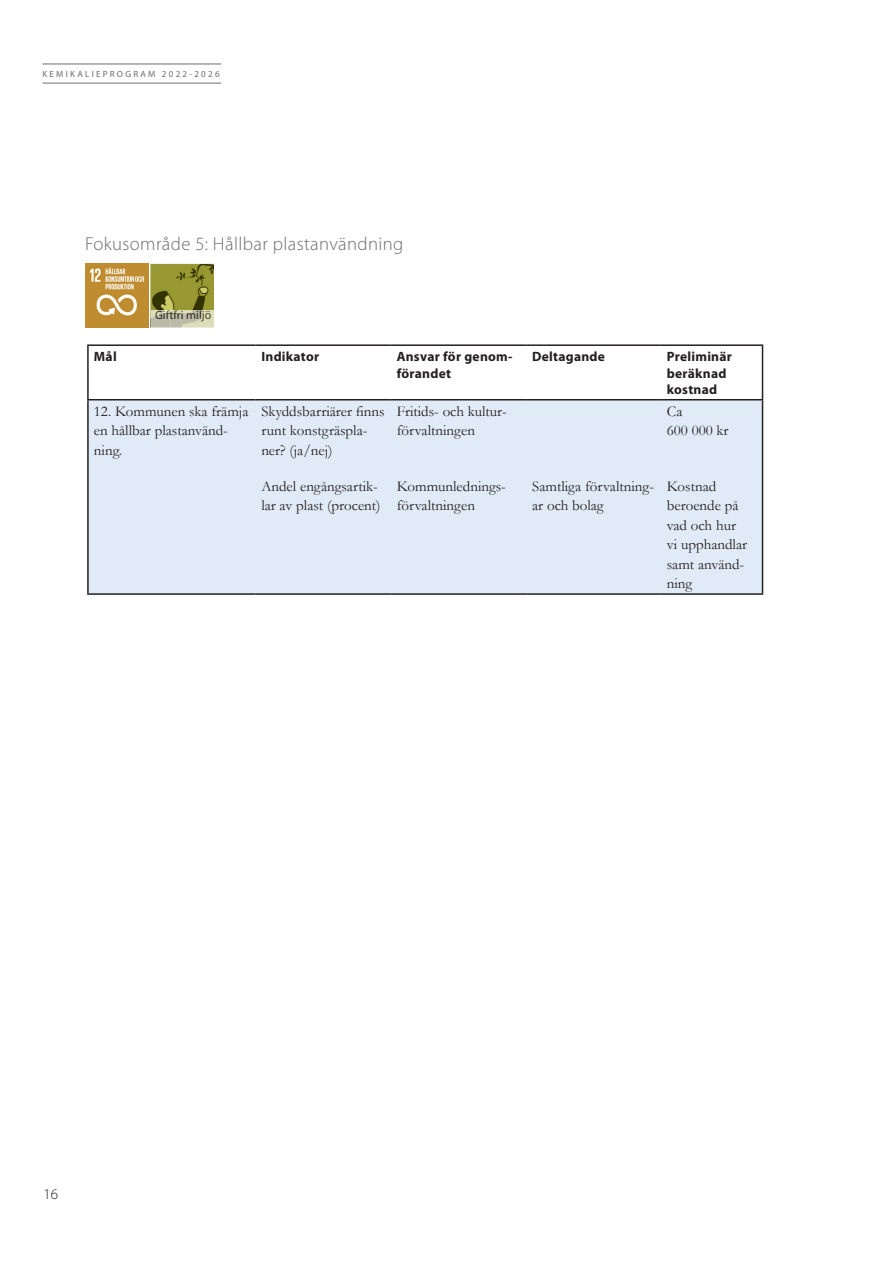
<style>
.page{position:relative;width:893px;height:1263px;background:#fff}
.page>*{position:absolute;margin:0;border:0;box-sizing:border-box;transform-origin:0 0}
.Rubrik_2{font:300 18.75px "Myriad Pro";letter-spacing:.02em;color:#6c6d70}
.Tabelltext{font:15px/19.5px "Garamond";color:#231f20}
.t1{font:300 15px "Myriad Pro";color:#231f20}
.Tabellrubrik{font:700 13.5px/16.2px "Myriad Pro";letter-spacing:.02em;color:#231f20}
.t2{font:12px "Myriad Pro";color:#231f20}
.t3{font:9px "Myriad Pro";letter-spacing:.25em;color:#6c6d70}
</style>
<div class="page">
<hr style="left:43px;top:83px;width:178px;height:1px;background:#6c6d70">
<hr style="left:43px;top:64px;width:178px;height:1px;background:#6c6d70">
<div style="left:89px;top:400px;width:673px;height:193px;background:#e1ebf7"></div>
<hr style="left:87px;top:344px;width:168px;height:2px;background:#231f20">
<hr style="left:87px;top:346px;width:2px;height:53px;background:#231f20">
<hr style="left:255px;top:344px;width:136px;height:2px;background:#231f20">
<hr style="left:391px;top:344px;width:135px;height:2px;background:#231f20">
<hr style="left:526px;top:344px;width:135px;height:2px;background:#231f20">
<hr style="left:661px;top:344px;width:102px;height:2px;background:#231f20">
<hr style="left:762px;top:346px;width:1px;height:53px;background:#231f20">
<hr style="left:87px;top:399px;width:168px;height:1px;background:#231f20">
<hr style="left:87px;top:400px;width:2px;height:193px;background:#231f20">
<hr style="left:255px;top:399px;width:136px;height:1px;background:#231f20">
<hr style="left:391px;top:399px;width:135px;height:1px;background:#231f20">
<hr style="left:526px;top:399px;width:135px;height:1px;background:#231f20">
<hr style="left:661px;top:399px;width:102px;height:1px;background:#231f20">
<hr style="left:762px;top:400px;width:1px;height:193px;background:#231f20">
<hr style="left:87px;top:593px;width:168px;height:2px;background:#231f20">
<hr style="left:255px;top:593px;width:136px;height:2px;background:#231f20">
<hr style="left:391px;top:593px;width:135px;height:2px;background:#231f20">
<hr style="left:526px;top:593px;width:135px;height:2px;background:#231f20">
<hr style="left:661px;top:593px;width:102px;height:2px;background:#231f20">
<img style="left:85px;top:264px;width:64px;height:63px">
<img style="left:151px;top:264px;width:63px;height:46px">
<svg style="left:151px;top:310px;width:63px;height:17px"></svg>
<p class="t3" style="left:43px;top:68px;width:179px">KEMIKALIEPROGRAM 2022-2026</p>
<h2 class="Rubrik_2" style="left:85px;top:233px;width:320px">Fokusområde 5: Hållbar plastanvändning</h2>
<p class="t2" style="left:155px;top:308px;width:58px">Giftfri miljö</p>
<p class="Tabellrubrik" style="left:94px;top:348px;width:24px">Mål</p>
<p class="Tabellrubrik" style="left:261px;top:348px;width:59px">Indikator</p>
<p class="Tabellrubrik" style="left:397px;top:348px;width:117px">Ansvar för genom&shy;förandet</p>
<p class="Tabellrubrik" style="left:532px;top:348px;width:74px">Deltagande</p>
<p class="Tabellrubrik" style="left:667px;top:348px;width:67px">Preliminär beräknad kostnad</p>
<p class="Tabelltext" style="left:94px;top:401px;width:156px">12. Kommunen ska främja en hållbar plastanvänd&shy;ning.</p>
<p class="Tabelltext" style="left:261px;top:401px;width:125px">Skyddsbarriärer finns runt konstgräspla&shy;ner? (ja/nej)</p>
<p class="Tabelltext" style="left:261px;top:476px;width:121px">Andel engångsartik&shy;lar av plast (procent)</p>
<p class="Tabelltext" style="left:397px;top:401px;width:111px">Fritids- och kultur&shy;förvaltningen</p>
<p class="Tabelltext" style="left:667px;top:401px;width:63px">Ca<br>600 000 kr</p>
<p class="Tabelltext" style="left:397px;top:476px;width:111px">Kommunlednings&shy;förvaltningen</p>
<p class="Tabelltext" style="left:532px;top:476px;width:123px">Samtliga förvaltning&shy;ar och bolag</p>
<p class="Tabelltext" style="left:667px;top:476px;width:82px">Kostnad beroende på vad och hur vi upphandlar samt använd&shy;ning</p>
<p class="t1" style="left:44px;top:1185px;width:16px">16</p>
</div>
